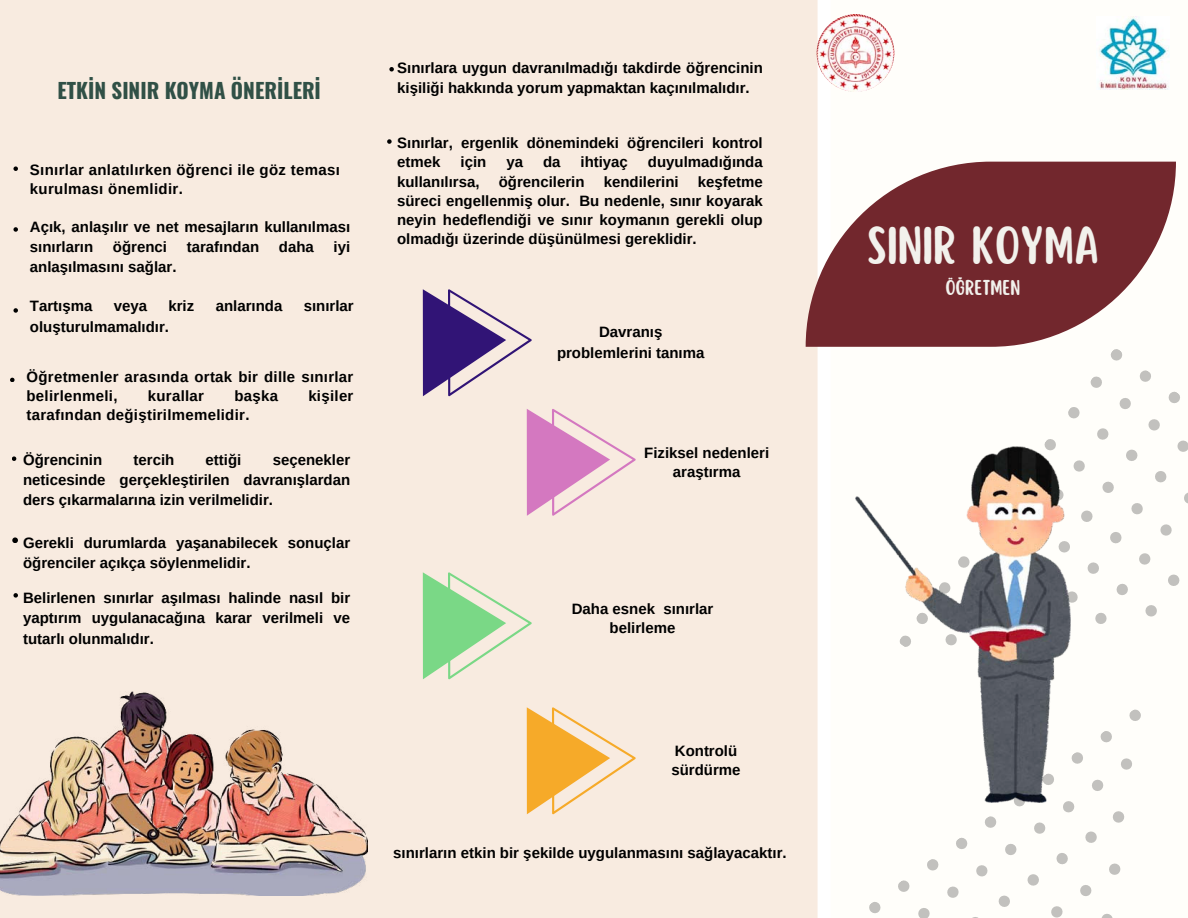
<style>
.page{position:relative;width:1188px;height:918px;background:#fffefa}
.page>*{position:absolute;margin:0;border:0;box-sizing:border-box;transform-origin:0 0}
.t1{font:47.1px "Scripter";color:#f2f1ec}
.t2{font:700 21px "Oswald";color:#305046}
.t3{font:18.75px "Scripter";color:#f2f1ec}
.t4{font:700 15px/19.2px "Arimo";color:#000}
.t5{font:700 15px/19.2px "Arimo";letter-spacing:.02em;color:#000}
</style>
<div class="page">
<div style="left:0;top:0;width:826px;height:918px;background:#f8ebe0"></div>
<svg style="left:13px;top:166px;width:5px;height:5px"></svg>
<svg style="left:13px;top:227px;width:5px;height:5px"></svg>
<svg style="left:13px;top:308px;width:5px;height:5px"></svg>
<svg style="left:10px;top:378px;width:5px;height:4px"></svg>
<svg style="left:12px;top:456px;width:4px;height:5px"></svg>
<img style="left:1099px;top:16px;width:70px;height:73px">
<img style="left:817px;top:14px;width:77px;height:78px;border-radius:50%">
<svg style="left:806px;top:162px;width:370px;height:185px;fill:#72272d"></svg>
<svg style="left:1110px;top:349px;width:12px;height:12px"></svg>
<svg style="left:1139px;top:370px;width:12px;height:12px"></svg>
<svg style="left:1168px;top:391px;width:12px;height:12px"></svg>
<svg style="left:1090px;top:376px;width:12px;height:12px"></svg>
<svg style="left:1119px;top:398px;width:12px;height:11px"></svg>
<svg style="left:1148px;top:419px;width:12px;height:12px"></svg>
<svg style="left:1177px;top:440px;width:11px;height:12px"></svg>
<svg style="left:1068px;top:407px;width:12px;height:12px"></svg>
<svg style="left:1097px;top:428px;width:12px;height:12px"></svg>
<svg style="left:1126px;top:449px;width:12px;height:12px"></svg>
<svg style="left:1155px;top:471px;width:12px;height:12px"></svg>
<svg style="left:1184px;top:492px;width:4px;height:12px"></svg>
<svg style="left:1044px;top:439px;width:12px;height:7px"></svg>
<svg style="left:1073px;top:460px;width:12px;height:12px"></svg>
<svg style="left:1102px;top:481px;width:12px;height:12px"></svg>
<svg style="left:1131px;top:503px;width:12px;height:12px"></svg>
<svg style="left:1160px;top:524px;width:12px;height:12px"></svg>
<svg style="left:1081px;top:510px;width:12px;height:12px"></svg>
<svg style="left:1110px;top:532px;width:12px;height:12px"></svg>
<svg style="left:1139px;top:553px;width:12px;height:12px"></svg>
<svg style="left:1168px;top:574px;width:12px;height:12px"></svg>
<svg style="left:1087px;top:562px;width:12px;height:12px"></svg>
<svg style="left:1116px;top:583px;width:12px;height:12px"></svg>
<svg style="left:1145px;top:605px;width:12px;height:12px"></svg>
<svg style="left:1070px;top:591px;width:8px;height:12px"></svg>
<svg style="left:1095px;top:613px;width:12px;height:11px"></svg>
<img style="left:855px;top:446px;width:215px;height:357px">
<svg style="left:869px;top:902px;width:12px;height:11px"></svg>
<svg style="left:898px;top:880px;width:12px;height:12px"></svg>
<svg style="left:927px;top:859px;width:12px;height:12px"></svg>
<svg style="left:956px;top:837px;width:12px;height:12px"></svg>
<svg style="left:985px;top:816px;width:12px;height:12px"></svg>
<svg style="left:1013px;top:794px;width:13px;height:13px"></svg>
<svg style="left:1042px;top:773px;width:13px;height:13px"></svg>
<svg style="left:1071px;top:752px;width:12px;height:12px"></svg>
<svg style="left:1100px;top:731px;width:12px;height:12px"></svg>
<svg style="left:1129px;top:709px;width:12px;height:12px"></svg>
<svg style="left:918px;top:908px;width:12px;height:10px"></svg>
<svg style="left:947px;top:886px;width:12px;height:12px"></svg>
<svg style="left:976px;top:865px;width:12px;height:12px"></svg>
<svg style="left:1005px;top:844px;width:12px;height:11px"></svg>
<svg style="left:1034px;top:822px;width:12px;height:12px"></svg>
<svg style="left:1062px;top:800px;width:13px;height:13px"></svg>
<svg style="left:1092px;top:779px;width:12px;height:12px"></svg>
<svg style="left:1121px;top:758px;width:11px;height:12px"></svg>
<svg style="left:998px;top:895px;width:12px;height:12px"></svg>
<svg style="left:1027px;top:874px;width:12px;height:12px"></svg>
<svg style="left:1056px;top:853px;width:12px;height:12px"></svg>
<svg style="left:1085px;top:831px;width:12px;height:12px"></svg>
<svg style="left:1113px;top:811px;width:12px;height:12px"></svg>
<svg style="left:1051px;top:906px;width:12px;height:12px"></svg>
<svg style="left:1080px;top:885px;width:12px;height:11px"></svg>
<svg style="left:1109px;top:863px;width:12px;height:12px"></svg>
<svg style="left:1101px;top:914px;width:12px;height:4px"></svg>
<svg style="left:12px;top:537px;width:6px;height:6px"></svg>
<svg style="left:13px;top:593px;width:5px;height:5px"></svg>
<svg style="left:389px;top:67px;width:5px;height:5px"></svg>
<svg style="left:387px;top:139px;width:5px;height:5px"></svg>
<img style="left:0;top:691px;width:368px;height:205px">
<svg style="left:423px;top:289px;width:109px;height:107px;background:#a390b3"></svg>
<svg style="left:527px;top:409px;width:109px;height:107px;background:#e8bad2"></svg>
<svg style="left:423px;top:572px;width:109px;height:107px;background:#c2e2b9"></svg>
<svg style="left:527px;top:707px;width:109px;height:107px;background:#f7cf92"></svg>
<h2 class="t2" style="left:57px;top:79px;width:265px">ETKİN SINIR KOYMA ÖNERİLERİ</h2>
<p class="t5" style="left:30px;top:161px;width:312px">Sınırlar anlatılırken öğrenci ile göz teması kurulması önemlidir.</p>
<p class="t4" style="left:30px;top:216px;width:322px;line-height:20.2px">Açık, anlaşılır ve net mesajların kullanılması sınırların</p>
<p class="t4" style="left:113px;top:237px;width:56px">öğrenci</p>
<p class="t4" style="left:187px;top:237px;width:74px">tarafından</p>
<p class="t4" style="left:279px;top:237px;width:37px">daha</p>
<p class="t4" style="left:334px;top:237px;width:18px">iyi</p>
<p class="t4" style="left:30px;top:257px;width:148px">anlaşılmasını sağlar.</p>
<p class="t4" style="left:30px;top:297px;width:64px">Tartışma</p>
<p class="t4" style="left:114px;top:297px;width:35px">veya</p>
<p class="t4" style="left:168px;top:297px;width:27px">kriz</p>
<p class="t4" style="left:216px;top:297px;width:68px">anlarında</p>
<p class="t4" style="left:304px;top:297px;width:52px">sınırlar</p>
<p class="t4" style="left:30px;top:317px;width:141px">oluşturulmamalıdır.</p>
<p class="t5" style="left:27px;top:368px;width:328px">Öğretmenler arasında ortak bir dille sınırlar belirlenmeli,</p>
<p class="t5" style="left:148px;top:387px;width:58px">kurallar</p>
<p class="t4" style="left:234px;top:387px;width:45px">başka</p>
<p class="t5" style="left:308px;top:387px;width:47px">kişiler</p>
<p class="t5" style="left:27px;top:406px;width:225px">tarafından değiştirilmemelidir.</p>
<p class="t4" style="left:23px;top:450px;width:81px">Öğrencinin</p>
<p class="t4" style="left:134px;top:450px;width:42px">tercih</p>
<p class="t4" style="left:206px;top:450px;width:37px">ettiği</p>
<p class="t4" style="left:23px;top:449px;width:329px;line-height:20.2px;text-align:justify;text-indent:250px">seçenekler neticesinde gerçekleştirilen davranışlardan ders çıkarmalarına izin verilmelidir.</p>
<p class="t4" style="left:23px;top:533px;width:329px;line-height:20.2px">Gerekli durumlarda yaşanabilecek sonuçlar öğrenciler açıkça söylenmelidir.</p>
<p class="t4" style="left:23px;top:588px;width:329px;line-height:20.2px;text-align:justify">Belirlenen sınırlar aşılması halinde nasıl bir yaptırım uygulanacağına karar verilmeli ve tutarlı olunmalıdır.</p>
<p class="t4" style="left:397px;top:58px;width:367px;line-height:20.2px">Sınırlara uygun davranılmadığı takdirde öğrencinin kişiliği hakkında yorum yapmaktan kaçınılmalıdır.</p>
<p class="t4" style="left:397px;top:134px;width:367px">Sınırlar, ergenlik dönemindeki öğrencileri kontrol etmek</p>
<p class="t4" style="left:461px;top:153px;width:27px">için</p>
<p class="t4" style="left:506px;top:153px;width:18px">ya</p>
<p class="t4" style="left:543px;top:153px;width:19px">da</p>
<p class="t4" style="left:581px;top:153px;width:49px">ihtiyaç</p>
<p class="t4" style="left:648px;top:153px;width:116px">duyulmadığında</p>
<p class="t4" style="left:397px;top:172px;width:84px">kullanılırsa,</p>
<p class="t4" style="left:499px;top:172px;width:87px">öğrencilerin</p>
<p class="t4" style="left:604px;top:172px;width:76px">kendilerini</p>
<p class="t4" style="left:397px;top:172px;width:367px;text-align:justify;text-indent:301px">keşfetme süreci engellenmiş olur. Bu nedenle, sınır koyarak neyin hedeflendiği ve sınır koymanın gerekli olup olmadığı üzerinde düşünülmesi gereklidir.</p>
<p class="t4" style="left:557px;top:321px;width:149px;line-height:21.3px;text-align:center">Davranış problemlerini tanıma</p>
<p class="t4" style="left:644px;top:443px;width:127px;text-align:center">Fiziksel nedenleri araştırma</p>
<p class="t4" style="left:572px;top:600px;width:143px;text-align:center">Daha esnek sınırlar belirleme</p>
<p class="t4" style="left:671px;top:742px;width:71px">Kontrolü sürdürme</p>
<p class="t4" style="left:393px;top:844px;width:395px">sınırların etkin bir şekilde uygulanmasını sağlayacaktır.</p>
<h1 class="t1" style="left:867px;top:218px;width:234px">SINIR KOYMA</h1>
<p class="t3" style="left:945px;top:276px;width:76px">ÖĞRETMEN</p>
</div>
